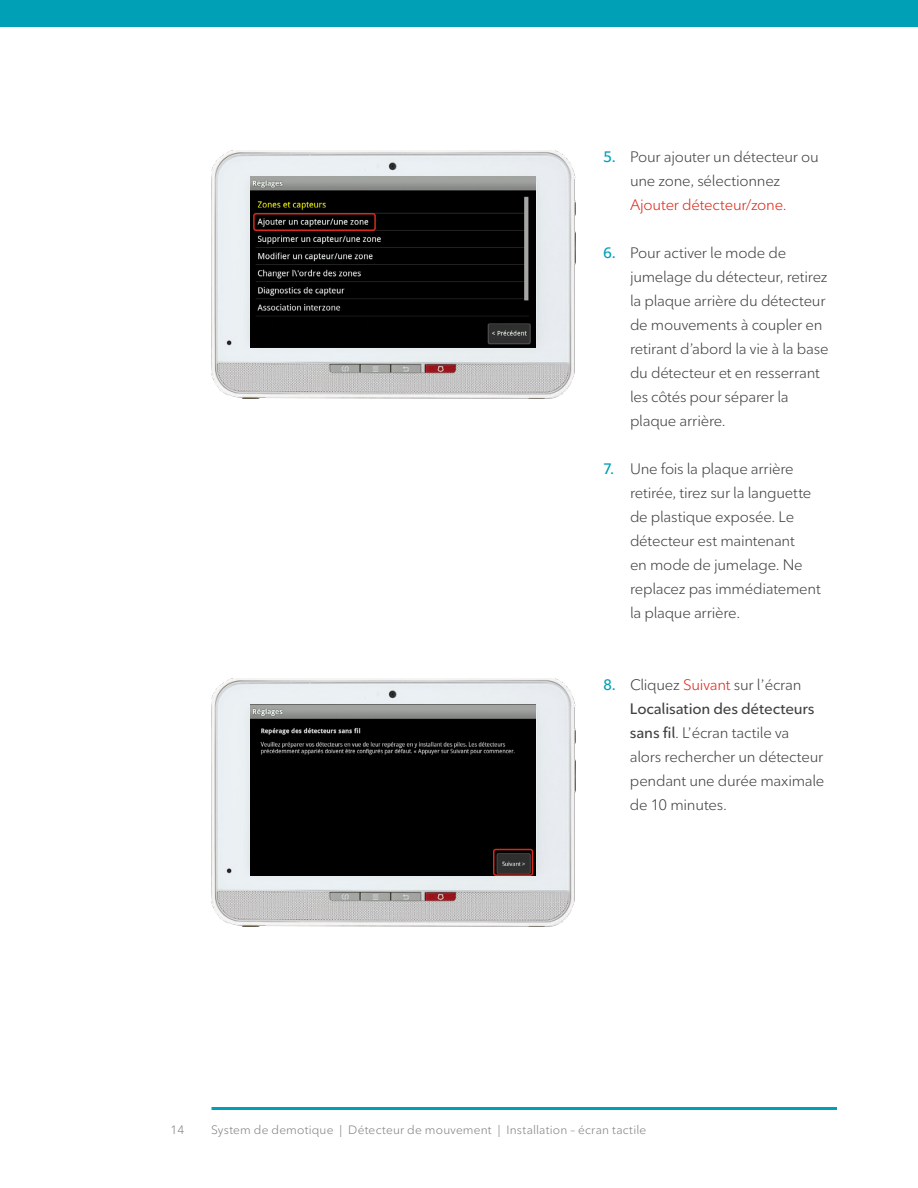
<style>
.page{position:relative;width:918px;height:1188px;background:#fff}
.page>*{position:absolute;margin:0;border:0;box-sizing:border-box;transform-origin:0 0}
.t1{font:15px/24px "Ted Next";letter-spacing:-.015em;color:#424142}
.t2{font:15px "Ted Next";letter-spacing:-.015em;color:#da291c}
.t3{font:12px "Ted Next";letter-spacing:.015em;color:#808284}
.s1{font-weight:600;color:#00a0b7}
.s2{color:#da291c}
.s3{font-weight:600}
</style>
<div class="page">
<div style="left:0;top:0;width:918px;height:27px;background:#00a0b7"></div>
<hr style="left:212px;top:1107px;width:625px;height:3px;background:#00a0b7">
<img style="left:212px;top:150px;width:364px;height:249px">
<img style="left:251px;top:176px;width:285px;height:172px">
<div style="left:253px;top:213px;width:123px;height:18px;border:2px solid #da291c;border-radius:2px"></div>
<img style="left:212px;top:678px;width:364px;height:249px">
<img style="left:251px;top:704px;width:285px;height:172px">
<div style="left:493px;top:849px;width:40px;height:27px;border:2px solid #da291c;border-radius:2px"></div>
<p class="t1" style="left:630px;top:144px;width:190px;text-indent:-27px"><span class="s1">5.</span> Pour ajouter un détecteur ou une zone, sélectionnez</p>
<p class="t2" style="left:630px;top:195px;width:158px">Ajouter détecteur/zone.</p>
<p class="t1" style="left:630px;top:240px;width:200px;text-indent:-27px"><span class="s1">6.</span> Pour activer le mode de jumelage du détecteur, retirez la plaque arrière du détecteur de mouvements à coupler en retirant d’abord la vie à la base du détecteur et en resserrant les côtés pour séparer la plaque arrière.</p>
<p class="t1" style="left:630px;top:456px;width:192px;text-indent:-27px"><span class="s1">7.</span> Une fois la plaque arrière retirée, tirez sur la languette de plastique exposée. Le détecteur est maintenant<br>en mode de jumelage. Ne replacez pas immédiatement la plaque arrière.</p>
<p class="t1" style="left:630px;top:672px;width:196px;text-indent:-27px"><span class="s1">8.</span> Cliquez <span class="s2">Suivant</span> sur l’écran<br><span class="s3">Localisation des détecteurs sans fil</span>. L’écran tactile va alors rechercher un détecteur pendant une durée maximale de 10 minutes.</p>
<p class="t3" style="left:171px;top:1123px;width:15px">14</p>
<p class="t3" style="left:211px;top:1123px;width:437px">System de demotique | Détecteur de mouvement | Installation – écran tactile</p>
</div>
